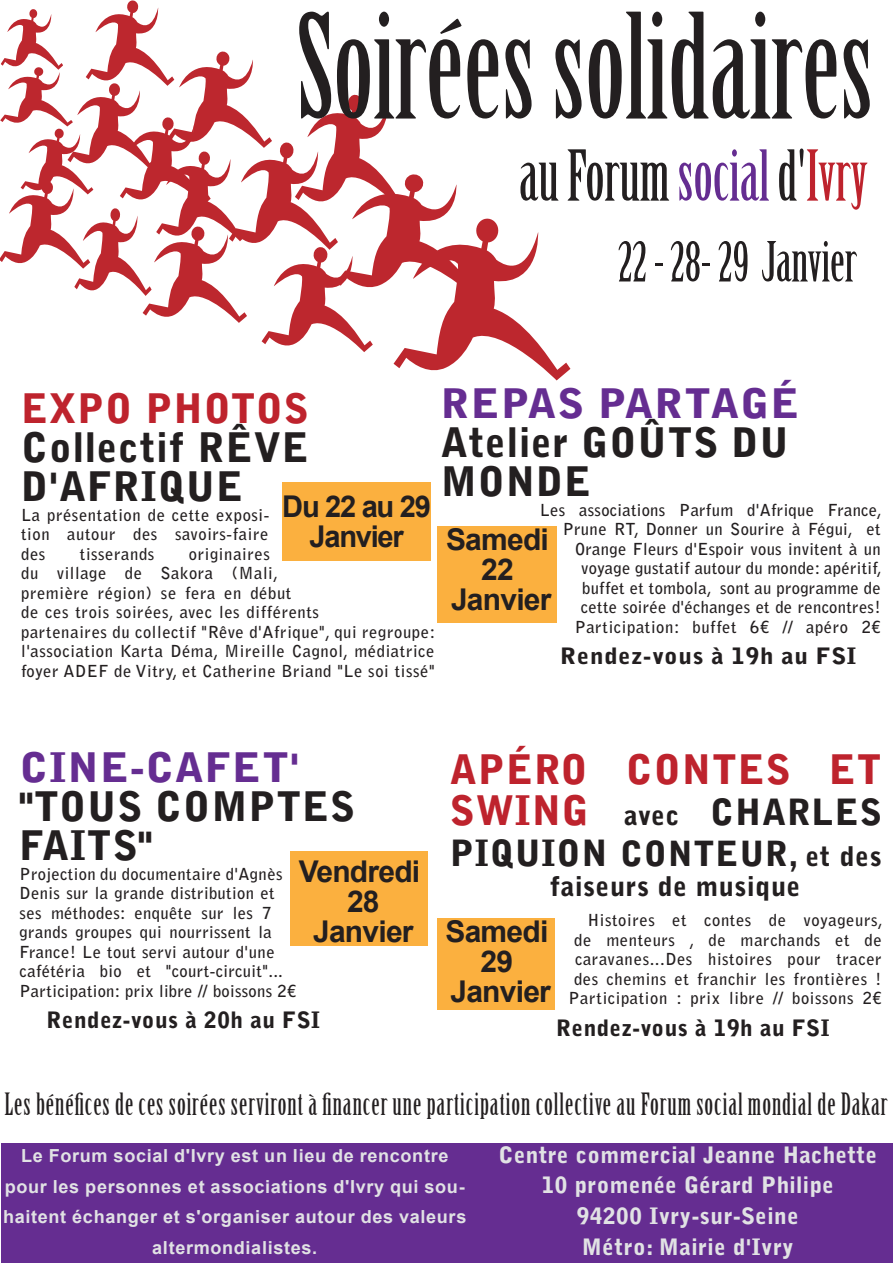
<style>
.page{position:relative;width:893px;height:1263px;background:#fff}
.page>*{position:absolute;margin:0;border:0;box-sizing:border-box;transform-origin:0 0}
.t1{font:142.5px "Birch Std";color:#231f20}
.t2{font:68.4px "Birch Std";color:#231f20}
.t3{font:54px "Birch Std";color:#231f20}
.t4{font:900 40.5px/39px "Bell Gothic Std";letter-spacing:.025em;color:#231f20}
.t5{font:900 40.5px "Bell Gothic Std";letter-spacing:.025em;color:#be232d}
.t6{font:900 40.5px "Bell Gothic Std";letter-spacing:.025em;color:#652d91;scale:1.07 1}
.t7{font:900 36px/40.5px "Bell Gothic Std";letter-spacing:.025em;color:#231f20}
.t8{font:30px "Birch Std";letter-spacing:.03em;color:#231f20}
.t9{font:700 30px/30px "Arial";letter-spacing:-.025em;color:#231f20;text-align:center}
.t10{font:700 30px/30px "Arial";letter-spacing:-.045em;color:#231f20;text-align:center}
.t11{font:900 27px "Bell Gothic Std";letter-spacing:.025em;color:#231f20}
.t12{font:900 22.5px/30.6px "Bell Gothic Std";letter-spacing:.015em;color:#e1e2e4;text-align:center}
.t13{font:900 22.5px "Bell Gothic Std";letter-spacing:.025em;color:#231f20}
.t14{font:900 22.5px "Bell Gothic Std";letter-spacing:.025em;color:#231f20;scale:1.08 1}
.t15{font:700 18px/30.6px "Arial";letter-spacing:.035em;color:#e1e2e4;text-align:center}
.t16{font:700 16.5px/19.5px "Bell Gothic Std";letter-spacing:.035em;color:#231f20}
.t17{font:700 16.5px/19.5px "Bell Gothic Std";letter-spacing:.015em;color:#231f20;text-align:right}
.s1{color:#652d91}
.s2{color:#be232d}
.s3{font-size:40.5px;color:#be232d}
.s4{font-size:27px}
.s5{font-size:34.5px}
.s6{font-size:31.5px}
</style>
<div class="page">
<div style="left:437px;top:918px;width:118px;height:91px;background:#fbb03f"></div>
<div style="left:290px;top:851px;width:137px;height:95px;background:#fbb03f"></div>
<svg style="left:0;top:0;width:570px;height:380px"></svg>
<div style="left:1px;top:1143px;width:892px;height:120px;background:#652d91"></div>
<div style="left:282px;top:482px;width:148px;height:79px;background:#fbb03f"></div>
<div style="left:437px;top:526px;width:119px;height:96px;background:#fbb03f"></div>
<h1 class="t1" style="left:296px;top:-13px;width:579px">Soirées solidaires</h1>
<h2 class="t2" style="left:519px;top:137px;width:350px">au Forum <span class="s1">social</span>d'<span class="s2">Ivry</span></h2>
<h3 class="t3" style="left:618px;top:231px;width:240px">22 - 28- 29 Janvier</h3>
<h3 class="t5" style="left:21px;top:385px;width:289px">EXPO PHOTOS</h3>
<h3 class="t4" style="left:21px;top:429px;width:289px">Collectif RÊVE<br>D'AFRIQUE</h3>
<p class="t16" style="left:21px;top:505px;width:250px;text-align:justify">La présentation de cette exposi&shy;tion autour des savoirs-faire des</p>
<h3 class="t10" style="left:282px;top:492px;width:150px">Du 22 au 29<br>Janvier</h3>
<p class="t16" style="left:80px;top:544px;width:76px">tisserands</p>
<p class="t16" style="left:21px;top:544px;width:416px;text-indent:168px">originaires<br>du village de Sakora (Mali,<br>première région) se fera en début<br>de ces trois soirées, avec les différents<br>partenaires du collectif "Rêve d'Afrique", qui regroupe: l'association Karta Déma, Mireille Cagnol, médiatrice foyer ADEF de Vitry, et Catherine Briand "Le soi tissé"</p>
<h3 class="t6" style="left:441px;top:380px;width:337px">REPAS PARTAGÉ</h3>
<h3 class="t4" style="left:441px;top:423px;width:350px">Atelier GOÛTS DU<br>MONDE</h3>
<p class="t17" style="left:540px;top:500px;width:343px">Les associations Parfum d'Afrique France, Prune RT, Donner un Sourire à Fégui, et Orange Fleurs d'Espoir vous invitent à un voyage gustatif autour du monde: apéritif, buffet et tombola, sont au programme de<br>cette soirée d'échanges et de rencontres!<br>Participation: buffet 6€ // apéro 2€</p>
<h3 class="t14" style="left:560px;top:643px;width:276px">Rendez-vous à 19h au FSI</h3>
<h3 class="t9" style="left:446px;top:525px;width:107px">Samedi<br>22<br>Janvier</h3>
<h3 class="t6" style="left:20px;top:744px;width:263px">CINE-CAFET'</h3>
<h3 class="t4" style="left:20px;top:788px;width:337px">"TOUS COMPTES<br>FAITS"</h3>
<p class="t16" style="left:20px;top:864px;width:278px">Projection du documentaire d'Agnès Denis sur la grande distribution et ses méthodes: enquête sur les 7 grands groupes qui nourrissent la France! Le tout servi autour d'une cafétéria bio et "court-circuit"...<br>Participation: prix libre // boissons 2€</p>
<h3 class="t13" style="left:47px;top:1007px;width:275px">Rendez-vous à 20h au FSI</h3>
<h3 class="t9" style="left:299px;top:857px;width:123px">Vendredi<br>28<br>Janvier</h3>
<h3 class="t5" style="left:450px;top:746px;width:433px">APÉRO CONTES ET</h3>
<h3 class="t7" style="left:450px;top:792px;width:433px"><span class="s3">SWING</span> <span class="s4">avec</span> CHARLES<br>PIQUION <span class="s5">CONTEUR</span><span class="s6">,</span> <span class="s4">et des</span></h3>
<h3 class="t11" style="left:550px;top:870px;width:252px">faiseurs de musique</h3>
<p class="t16" style="left:569px;top:910px;width:316px;text-align:right">Histoires et contes de voyageurs, de menteurs , de marchands et de caravanes...Des histoires pour tracer des chemins et franchir les frontières !<br>Participation : prix libre // boissons 2€</p>
<h3 class="t13" style="left:556px;top:1014px;width:275px">Rendez-vous à 19h au FSI</h3>
<h3 class="t9" style="left:445px;top:917px;width:107px">Samedi<br>29<br>Janvier</h3>
<h3 class="t8" style="left:5px;top:1087px;width:884px">Les bénéfices de ces soirées serviront à financer une participation collective au Forum social mondial de Dakar</h3>
<h3 class="t12" style="left:499px;top:1139px;width:380px">Centre commercial Jeanne Hachette<br>10 promenée Gérard Philipe<br>94200 Ivry-sur-Seine<br>Métro: Mairie d'Ivry</h3>
<p class="t15" style="left:3px;top:1141px;width:465px">Le Forum social d'Ivry est un lieu de rencontre pour les personnes et associations d'Ivry qui sou&shy;haitent échanger et s'organiser autour des valeurs altermondialistes.</p>
</div>
